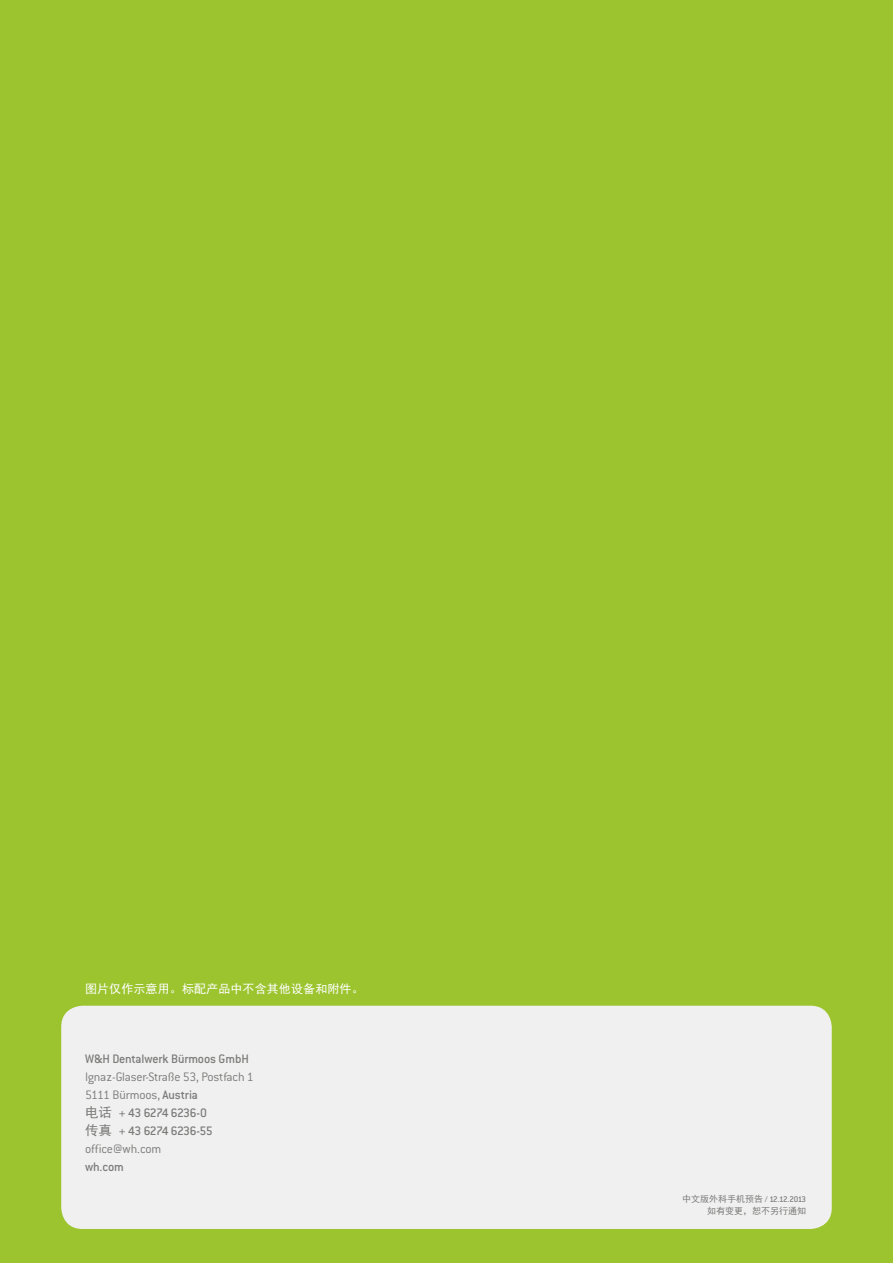
<style>
.page{position:relative;width:893px;height:1263px;background:#9cc42f}
.page>*{position:absolute;margin:0;border:0;box-sizing:border-box;transform-origin:0 0}
.t1{font:300 13.5px/18px "Conduit ITC";letter-spacing:-.015em;color:#7b7b7a}
.t2{font:500 13.5px "Conduit ITC";letter-spacing:-.01em;color:#7b7b7a}
.t3{font:12px "Sim Hei";letter-spacing:.01em;color:#fff}
.t4{font:500 9px "Conduit ITC";letter-spacing:-.095em;color:#7b7b7a}
.t5{font:9px "Sim Hei";color:#7b7b7a}
.s1{font-weight:500}
.s2{font-family:"Sim Hei";font-weight:400}
</style>
<div class="page">
<div style="left:61px;top:1006px;width:771px;height:223px;background:#f0f0f0;border-radius:21px"></div>
<p class="t3" style="left:85px;top:983px;width:280px">图片仅作示意用。标配产品中不含其他设备和附件。</p>
<p class="t2" style="left:85px;top:1051px;width:166px">W&amp;H Dentalwerk Bürmoos GmbH</p>
<p class="t1" style="left:85px;top:1067px;width:170px">Ignaz-Glaser-Straße 53, Postfach 1<br>5111 Bürmoos, <span class="s1">Austria<br></span><span class="s2">电话</span> <span class="s1">+ 43 6274 6236-0<br></span><span class="s2">传真</span> <span class="s1">+ 43 6274 6236-55 </span>office@wh.com</p>
<p class="t2" style="left:85px;top:1159px;width:40px">wh.com</p>
<p class="t4" style="left:682px;top:1194px;width:125px"><span class="s2">中文版外科手机预告</span> / 12.12.2013</p>
<p class="t5" style="left:707px;top:1206px;width:100px">如有变更，恕不另行通知</p>
</div>
